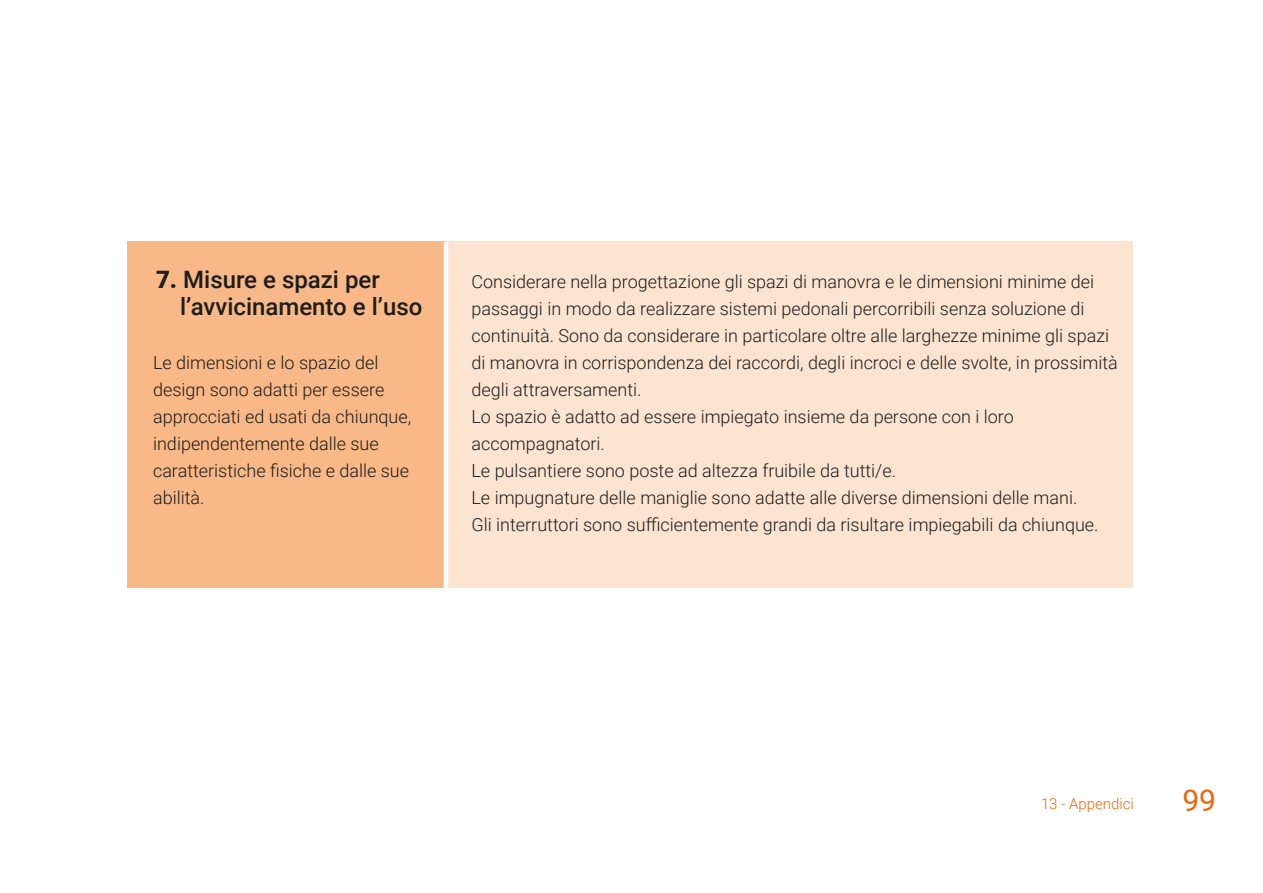
<style>
.page{position:relative;width:1263px;height:893px;background:#fff}
.page>*{position:absolute;margin:0;border:0;box-sizing:border-box;transform-origin:0 0}
.t1{font:30px "Roboto";color:#ec6708}
.Titoletto_TABELLA{font:500 24px/27px "Roboto";color:#1d1d1b}
.Paragrafo_TABELLA{font:300 18px/27px "Roboto";color:#1d1d1b}
.t2{font:300 15px "Roboto";color:#ec6708}
.s1{font-weight:900}
</style>
<div class="page">
<div style="left:128px;top:242px;width:318px;height:346px;background:#f8b887"></div>
<div style="left:446px;top:242px;width:686px;height:346px;background:#fde4d0"></div>
<hr style="left:444px;top:242px;width:4px;height:346px;background:#fff">
<p class="Titoletto_TABELLA" style="left:180px;top:265px;width:244px;text-indent:-24px"><span class="s1">7.</span> Misure e spazi per l’avvicinamento e l’uso</p>
<p class="Paragrafo_TABELLA" style="left:153px;top:349px;width:260px">Le dimensioni e lo spazio del design sono adatti per essere approcciati ed usati da chiunque, indipendentemente dalle sue caratteristiche fisiche e dalle sue abilità.</p>
<p class="Paragrafo_TABELLA" style="left:471px;top:268px;width:648px">Considerare nella progettazione gli spazi di manovra e le dimensioni minime dei passaggi in modo da realizzare sistemi pedonali percorribili senza soluzione di continuità. Sono da considerare in particolare oltre alle larghezze minime gli spazi di manovra in corrispondenza dei raccordi, degli incroci e delle svolte, in prossimità degli attraversamenti.</p>
<p class="Paragrafo_TABELLA" style="left:471px;top:403px;width:544px">Lo spazio è adatto ad essere impiegato insieme da persone con i loro accompagnatori.</p>
<p class="Paragrafo_TABELLA" style="left:471px;top:457px;width:426px">Le pulsantiere sono poste ad altezza fruibile da tutti/e.</p>
<p class="Paragrafo_TABELLA" style="left:471px;top:484px;width:607px">Le impugnature delle maniglie sono adatte alle diverse dimensioni delle mani.</p>
<p class="Paragrafo_TABELLA" style="left:471px;top:511px;width:628px">Gli interruttori sono sufficientemente grandi da risultare impiegabili da chiunque.</p>
<p class="t2" style="left:1041px;top:793px;width:94px">13 - Appendici</p>
<h1 class="t1" style="left:1182px;top:779px;width:35px">99</h1>
</div>
